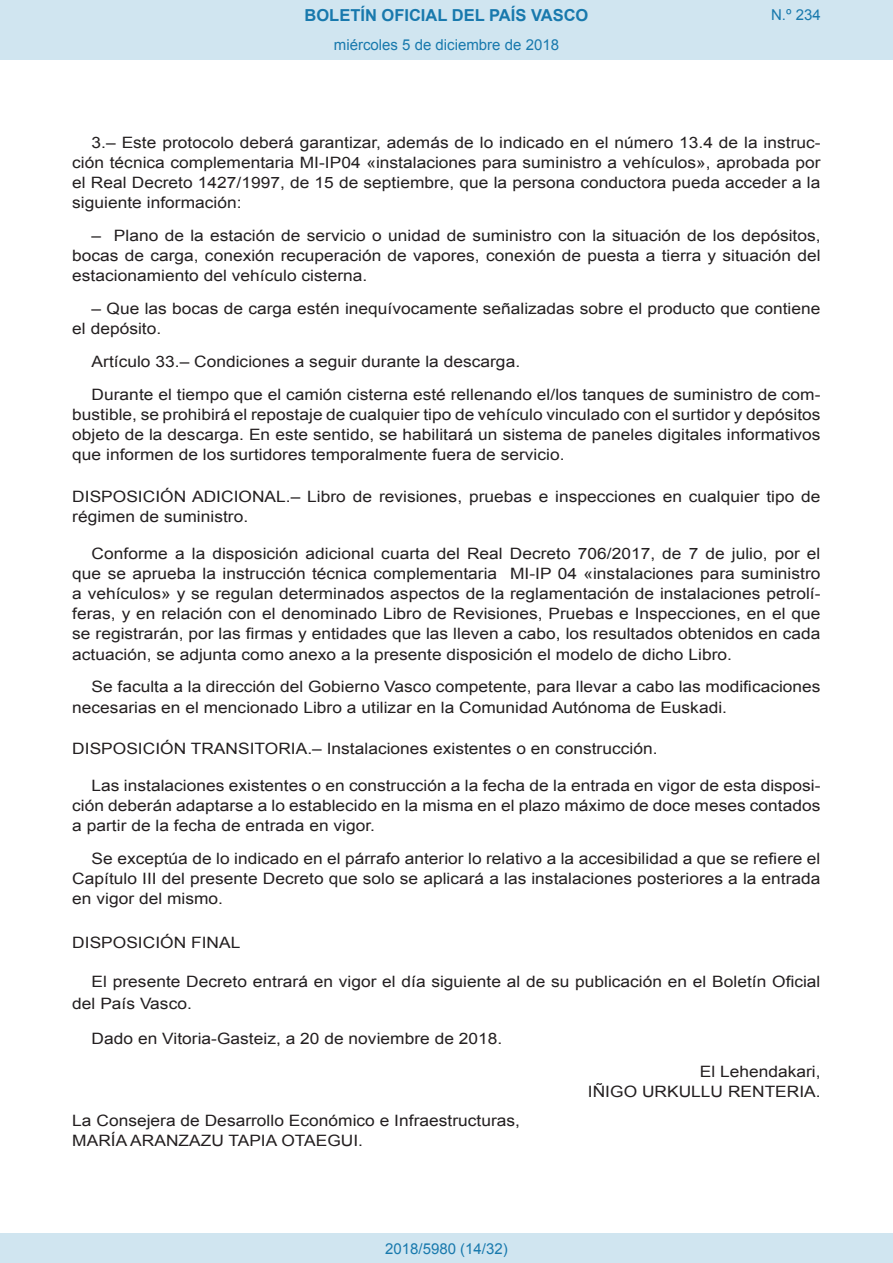
<style>
.page{position:relative;width:893px;height:1263px;background:#fff}
.page>*{position:absolute;margin:0;border:0;box-sizing:border-box;transform-origin:0 0}
.t1{font:700 16.5px "Arial";color:#1879ad}
.BOPVDetalle{font:15.6px/20.1px "Arial";color:#231f20;text-align:justify;scale:1.11 1}
.BOPVDisposicionTitul{font:15.6px/20.1px "Arial";color:#231f20;scale:1.11 1}
.BOPVFirmaPuesto{font:15.6px "Arial";color:#231f20;scale:1.11 1}
.BOPVFirmaLugFec{font:15.6px "Arial";color:#231f20;scale:1.11 1}
.BOPVFirmaNombre{font:15.6px "Arial";color:#231f20;scale:1.11 1}
.BOPVNombreLehen2{font:15.6px "Arial";color:#231f20;scale:1.11 1}
.BOPVDisposicion{font:15.6px "Arial";color:#231f20;scale:1.11 1}
.BOPVPuestoLehen2{font:15.6px "Arial";color:#231f20;scale:1.11 1}
.Paginacion_Centro{font:15px "Arial";color:#1879ad}
</style>
<div class="page">
<div style="left:0;top:0;width:893px;height:60px;background:#d0e5f0"></div>
<div style="left:0;top:1233px;width:893px;height:30px;background:#d0e5f0"></div>
<p class="t1" style="left:305px;top:4px;width:285px">BOLETÍN OFICIAL DEL PAÍS VASCO</p>
<p class="Paginacion_Centro" style="left:334px;top:35px;width:227px">miércoles 5 de diciembre de 2018</p>
<p class="Paginacion_Centro" style="left:771px;top:5px;width:51px">N.º 234</p>
<p class="BOPVDetalle" style="left:72px;top:133px;width:676px;text-indent:19px">3.– Este protocolo deberá garantizar, además de lo indicado en el número 13.4 de la instruc&shy;ción técnica complementaria MI-IP04 «instalaciones para suministro a vehículos», aprobada por el Real Decreto 1427/1997, de 15 de septiembre, que la persona conductora pueda acceder a la siguiente información:</p>
<p class="BOPVDetalle" style="left:72px;top:226px;width:676px;text-indent:19px">– Plano de la estación de servicio o unidad de suministro con la situación de los depósitos, bocas de carga, conexión recuperación de vapores, conexión de puesta a tierra y situación del estacionamiento del vehículo cisterna.</p>
<p class="BOPVDetalle" style="left:72px;top:299px;width:676px;text-indent:19px">– Que las bocas de carga estén inequívocamente señalizadas sobre el producto que contiene el depósito.</p>
<p class="BOPVDetalle" style="left:92px;top:352px;width:388px">Artículo 33.– Condiciones a seguir durante la descarga.</p>
<p class="BOPVDetalle" style="left:72px;top:385px;width:676px;text-indent:19px">Durante el tiempo que el camión cisterna esté rellenando el/los tanques de suministro de com&shy;bustible, se prohibirá el repostaje de cualquier tipo de vehículo vinculado con el surtidor y depósitos objeto de la descarga. En este sentido, se habilitará un sistema de paneles digitales informativos que informen de los surtidores temporalmente fuera de servicio.</p>
<p class="BOPVDisposicionTitul" style="left:72px;top:486px;width:676px">DISPOSICIÓN ADICIONAL.– Libro de revisiones, pruebas e inspecciones en cualquier tipo de régimen de suministro.</p>
<p class="BOPVDetalle" style="left:72px;top:544px;width:676px;text-indent:19px">Conforme a la disposición adicional cuarta del Real Decreto 706/2017, de 7 de julio, por el que se aprueba la instrucción técnica complementaria MI-IP 04 «instalaciones para suministro a vehículos» y se regulan determinados aspectos de la reglamentación de instalaciones petrolí&shy;feras, y en relación con el denominado Libro de Revisiones, Pruebas e Inspecciones, en el que se registrarán, por las firmas y entidades que las lleven a cabo, los resultados obtenidos en cada actuación, se adjunta como anexo a la presente disposición el modelo de dicho Libro.</p>
<p class="BOPVDetalle" style="left:72px;top:677px;width:676px;text-indent:19px">Se faculta a la dirección del Gobierno Vasco competente, para llevar a cabo las modificaciones necesarias en el mencionado Libro a utilizar en la Comunidad Autónoma de Euskadi.</p>
<p class="BOPVDisposicionTitul" style="left:72px;top:738px;width:529px">DISPOSICIÓN TRANSITORIA.– Instalaciones existentes o en construcción.</p>
<p class="BOPVDetalle" style="left:72px;top:776px;width:676px;text-indent:19px">Las instalaciones existentes o en construcción a la fecha de la entrada en vigor de esta disposi&shy;ción deberán adaptarse a lo establecido en la misma en el plazo máximo de doce meses contados a partir de la fecha de entrada en vigor.</p>
<p class="BOPVDetalle" style="left:72px;top:849px;width:676px;text-indent:19px">Se exceptúa de lo indicado en el párrafo anterior lo relativo a la accesibilidad a que se refiere el Capítulo III del presente Decreto que solo se aplicará a las instalaciones posteriores a la entrada en vigor del mismo.</p>
<p class="BOPVDisposicion" style="left:72px;top:932px;width:153px">DISPOSICIÓN FINAL</p>
<p class="BOPVDetalle" style="left:72px;top:970px;width:675px;line-height:22.2px;text-indent:19px">El presente Decreto entrará en vigor el día siguiente al de su publicación en el Boletín Oficial del País Vasco.</p>
<p class="BOPVFirmaLugFec" style="left:92px;top:1028px;width:371px">Dado en Vitoria-Gasteiz, a 20 de noviembre de 2018.</p>
<p class="BOPVPuestoLehen2" style="left:700px;top:1061px;width:110px">El Lehendakari,</p>
<p class="BOPVNombreLehen2" style="left:588px;top:1081px;width:211px">IÑIGO URKULLU RENTERIA.</p>
<p class="BOPVFirmaPuesto" style="left:72px;top:1110px;width:405px">La Consejera de Desarrollo Económico e Infraestructuras,</p>
<p class="BOPVFirmaNombre" style="left:72px;top:1130px;width:263px">MARÍA ARANZAZU TAPIA OTAEGUI.</p>
<p class="Paginacion_Centro" style="left:385px;top:1238px;width:124px">2018/5980 (14/32)</p>
</div>
